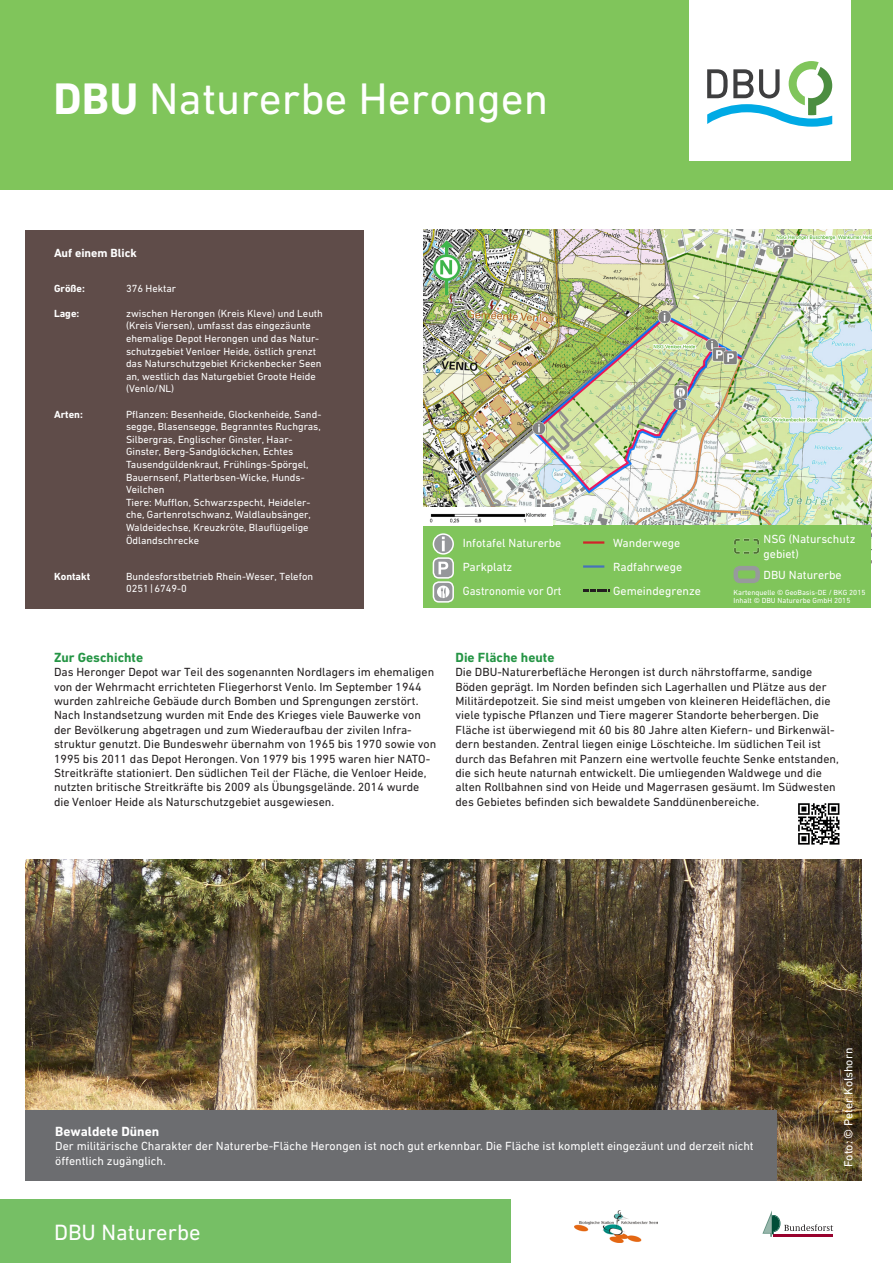
<style>
.page{position:relative;width:893px;height:1263px;background:#fff}
.page>*{position:absolute;margin:0;border:0;box-sizing:border-box;transform-origin:0 0}
.t1{font:45px "DIN Next W1 G";color:#fff}
.t2{font:22.5px "DIN Next W1 G";color:#fff}
.BU_Headline_9pt{font:700 13.5px "DIN Next W1 G";color:#fff}
.Text_Überschrift_9pt{font:700 13.5px "DIN Next W1 G";color:#259545}
.Text_schwarz_25pt{font:700 13.5px "DIN Next W1 G";color:#259545}
.Text_8pt{font:12px/14.4px "DIN Next W1 G";color:#231f20}
.BU_weiß{font:12px/14.4px "DIN Next W1 G";color:#fff}
.Copyright_Bild{font:12px "DIN Next W1 G";color:#fff}
.BU_weiß-2{font:12px "DIN Next W1 G";color:#fff;scale:.94 1}
.t3{font:700 12px "DIN Next W1 G";color:#fff}
.Text_Auf_einem_Blick{font:10.5px/12.6px "DIN Next W1 G";color:#fff}
.Text_Auf_einem_Blick-2{font:700 10.5px "DIN Next W1 G";color:#fff}
.Text_weiß_22pt_Pikto{font:7.5px "DIN Next W1 G";color:#fff}
.s1{font-weight:700}
</style>
<div class="page">
<img style="left:423px;top:230px;width:449px;height:334px">
<img style="left:26px;top:859px;width:835px;height:321px">
<div style="left:26px;top:1110px;width:751px;height:70px;background:#6c6d70"></div>
<img style="left:433px;top:236px;width:27px;height:60px">
<svg style="left:762px;top:1210px;width:71px;height:27px"></svg>
<svg style="left:798px;top:803px;width:42px;height:42px"></svg>
<svg style="left:798px;top:803px;width:41px;height:41px"></svg>
<div style="left:423px;top:525px;width:448px;height:83px;background:#80c55b"></div>
<img style="left:423px;top:507px;width:129px;height:18px">
<div style="left:433px;top:534px;width:20px;height:20px;background:#95979a;border-radius:50%"></div>
<div style="left:433px;top:533px;width:21px;height:22px;border:2px solid #fff;border-radius:50%"></div>
<svg style="left:442px;top:537px;width:3px;height:14px"></svg>
<div style="left:433px;top:558px;width:20px;height:20px;background:#95979a;border-radius:6px"></div>
<div style="left:433px;top:557px;width:21px;height:22px;border:2px solid #fff;border-radius:6px"></div>
<svg style="left:438px;top:562px;width:10px;height:12px"></svg>
<div style="left:433px;top:582px;width:20px;height:20px;background:#95979a;border-radius:6px"></div>
<div style="left:433px;top:581px;width:21px;height:22px;border:2px solid #fff;border-radius:6px"></div>
<svg style="left:437px;top:586px;width:12px;height:12px"></svg>
<hr style="left:583px;top:541px;width:21px;height:3px;background:#d1232a">
<hr style="left:583px;top:565px;width:21px;height:3px;background:#4772b9">
<svg style="left:583px;top:590px;width:26px;height:2px"></svg>
<img style="left:733px;top:538px;width:27px;height:16px">
<div style="left:733px;top:566px;width:27px;height:17px;border:4px solid #979a9c;border-radius:4px"></div>
<img style="left:574px;top:1211px;width:83px;height:31px">
<div style="left:0;top:0;width:893px;height:190px;background:#80c55b"></div>
<div style="left:689px;top:0;width:161px;height:160px;background:#fff"></div>
<svg style="left:707px;top:61px;width:125px;height:66px"></svg>
<div style="left:0;top:1199px;width:510px;height:64px;background:#76bf65"></div>
<div style="left:26px;top:230px;width:338px;height:378px;background:#5f4c49"></div>
<p class="t1" style="left:54px;top:72px;width:496px"><span class="s1">DBU</span> Naturerbe Herongen</p>
<p class="t3" style="left:54px;top:246px;width:84px">Auf einem Blick</p>
<p class="Text_Auf_einem_Blick-2" style="left:54px;top:282px;width:32px">Größe:</p>
<p class="Text_Auf_einem_Blick" style="left:126px;top:282px;width:52px">376 Hektar</p>
<p class="Text_Auf_einem_Blick-2" style="left:54px;top:307px;width:27px">Lage:</p>
<p class="Text_Auf_einem_Blick" style="left:126px;top:307px;width:199px">zwischen Herongen (Kreis Kleve) und Leuth (Kreis Viersen), umfasst das eingezäunte ehemalige Depot Herongen und das Natur&shy;schutzgebiet Venloer Heide, östlich grenzt das Naturschutzgebiet Krickenbecker Seen an, westlich das Naturgebiet Groote Heide (Venlo/NL)</p>
<p class="Text_Auf_einem_Blick-2" style="left:54px;top:408px;width:30px">Arten:</p>
<p class="Text_Auf_einem_Blick" style="left:126px;top:408px;width:197px">Pflanzen: Besenheide, Glockenheide, Sand&shy;segge, Blasensegge, Begranntes Ruchgras, Silbergras, Englischer Ginster, Haar-Ginster, Berg-Sandglöckchen, Echtes Tausendgüldenkraut, Frühlings-Spörgel, Bauernsenf, Platterbsen-Wicke, Hunds-Veilchen</p>
<p class="Text_Auf_einem_Blick" style="left:126px;top:496px;width:187px">Tiere: Mufflon, Schwarzspecht, Heideler&shy;che, Gartenrotschwanz, Waldlaubsänger, Waldeidechse, Kreuzkröte, Blauflügelige Ödlandschrecke</p>
<p class="Text_Auf_einem_Blick-2" style="left:54px;top:570px;width:38px">Kontakt</p>
<p class="Text_Auf_einem_Blick" style="left:126px;top:570px;width:189px">Bundesforstbetrieb Rhein-Weser, Telefon<br>0251|6749-0</p>
<p class="BU_weiß" style="left:463px;top:536px;width:100px">Infotafel Naturerbe</p>
<p class="BU_weiß" style="left:463px;top:560px;width:51px">Parkplatz</p>
<p class="BU_weiß-2" style="left:463px;top:584px;width:107px">Gastronomie vor Ort</p>
<p class="BU_weiß" style="left:613px;top:535px;width:69px">Wanderwege</p>
<p class="BU_weiß" style="left:613px;top:559px;width:71px">Radfahrwege</p>
<p class="BU_weiß" style="left:613px;top:583px;width:89px">Gemeindegrenze</p>
<p class="BU_weiß" style="left:763px;top:532px;width:93px">NSG (Naturschutz gebiet)</p>
<p class="BU_weiß" style="left:763px;top:567px;width:80px">DBU Naturerbe</p>
<p class="Text_weiß_22pt_Pikto" style="left:733px;top:588px;width:133px">Kartenquelle © GeoBasis-DE / BKG 2015</p>
<p class="Text_weiß_22pt_Pikto" style="left:733px;top:596px;width:118px">Inhalt © DBU Naturerbe GmbH 2015</p>
<p class="Text_schwarz_25pt" style="left:54px;top:649px;width:91px">Zur Geschichte</p>
<p class="Text_8pt" style="left:54px;top:665px;width:384px">Das Heronger Depot war Teil des sogenannten Nordlagers im ehemaligen von der Wehrmacht errichteten Fliegerhorst Venlo. Im September 1944 wurden zahlreiche Gebäude durch Bomben und Sprengungen zerstört.<br>Nach Instandsetzung wurden mit Ende des Krieges viele Bauwerke von der Bevölkerung abgetragen und zum Wiederaufbau der zivilen Infra&shy;struktur genutzt. Die Bundeswehr übernahm von 1965 bis 1970 sowie von 1995 bis 2011 das Depot Herongen. Von 1979 bis 1995 waren hier NATO-Streitkräfte stationiert. Den südlichen Teil der Fläche, die Venloer Heide, nutzten britische Streitkräfte bis 2009 als Übungsgelände. 2014 wurde die Venloer Heide als Naturschutzgebiet ausgewiesen.</p>
<p class="Text_Überschrift_9pt" style="left:455px;top:649px;width:100px">Die Fläche heute</p>
<p class="Text_8pt" style="left:455px;top:665px;width:385px">Die DBU-Naturerbefläche Herongen ist durch nährstoffarme, sandige Böden geprägt. Im Norden befinden sich Lagerhallen und Plätze aus der Militärdepotzeit. Sie sind meist umgeben von kleineren Heideflächen, die viele typische Pflanzen und Tiere magerer Standorte beherbergen. Die Fläche ist überwiegend mit 60 bis 80 Jahre alten Kiefern- und Birkenwäl&shy;dern bestanden. Zentral liegen einige Löschteiche. Im südlichen Teil ist durch das Befahren mit Panzern eine wertvolle feuchte Senke entstanden, die sich heute naturnah entwickelt. Die umliegenden Waldwege und die alten Rollbahnen sind von Heide und Magerrasen gesäumt. Im Südwesten des Gebietes befinden sich bewaldete Sanddünenbereiche.</p>
<p class="BU_Headline_9pt" style="left:55px;top:1123px;width:106px">Bewaldete Dünen</p>
<p class="BU_weiß" style="left:55px;top:1139px;width:700px">Der militärische Charakter der Naturerbe-Fläche Herongen ist noch gut erkennbar. Die Fläche ist komplett eingezäunt und derzeit nicht öffentlich zugänglich.</p>
<h2 class="t2" style="left:54px;top:1219px;width:148px">DBU Naturerbe</h2>
<p class="Copyright_Bild" style="left:841px;top:1167px;width:121px;rotate:-90deg">Foto: © Peter Kolshorn</p>
</div>
